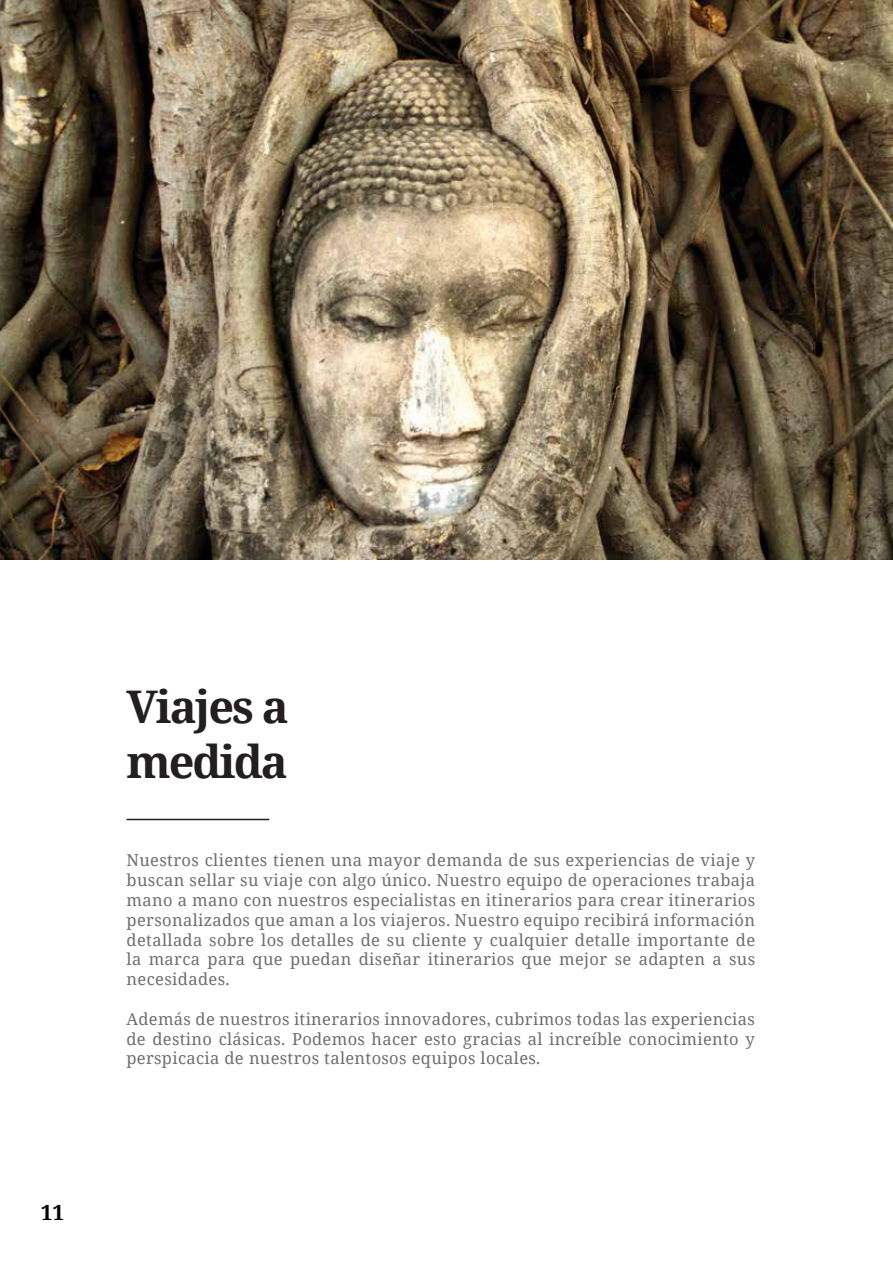
<style>
.page{position:relative;width:893px;height:1263px;background:#fff}
.page>*{position:absolute;margin:0;border:0;box-sizing:border-box;transform-origin:0 0}
.t1{font:700 45px/54px "Noto Serif";letter-spacing:-.045em;color:#231f20}
.t2{font:700 21px "Noto Serif";color:#000}
.t3{font:16.5px/19.8px "Noto Serif";letter-spacing:.02em;color:#6d6e71;text-align:justify}
</style>
<div class="page">
<hr style="left:127px;top:819px;width:142px;height:1px;background:#231e21">
<img style="left:0;top:0;width:893px;height:559px">
<p class="t2" style="left:41px;top:1197px;width:25px">11</p>
<h1 class="t1" style="left:127px;top:679px;width:164px">Viajes a medida</h1>
<p class="t3" style="left:127px;top:850px;width:630px">Nuestros clientes tienen una mayor demanda de sus experiencias de viaje y buscan sellar su viaje con algo único. Nuestro equipo de operaciones trabaja mano a mano con nuestros especialistas en itinerarios para crear itinerarios personalizados que aman a los viajeros. Nuestro equipo recibirá información detallada sobre los detalles de su cliente y cualquier detalle importante de la marca para que puedan diseñar itinerarios que mejor se adapten a sus necesidades.</p>
<p class="t3" style="left:127px;top:1008px;width:630px">Además de nuestros itinerarios innovadores, cubrimos todas las experiencias de destino clásicas. Podemos hacer esto gracias al increíble conocimiento y perspicacia de nuestros talentosos equipos locales.</p>
</div>
